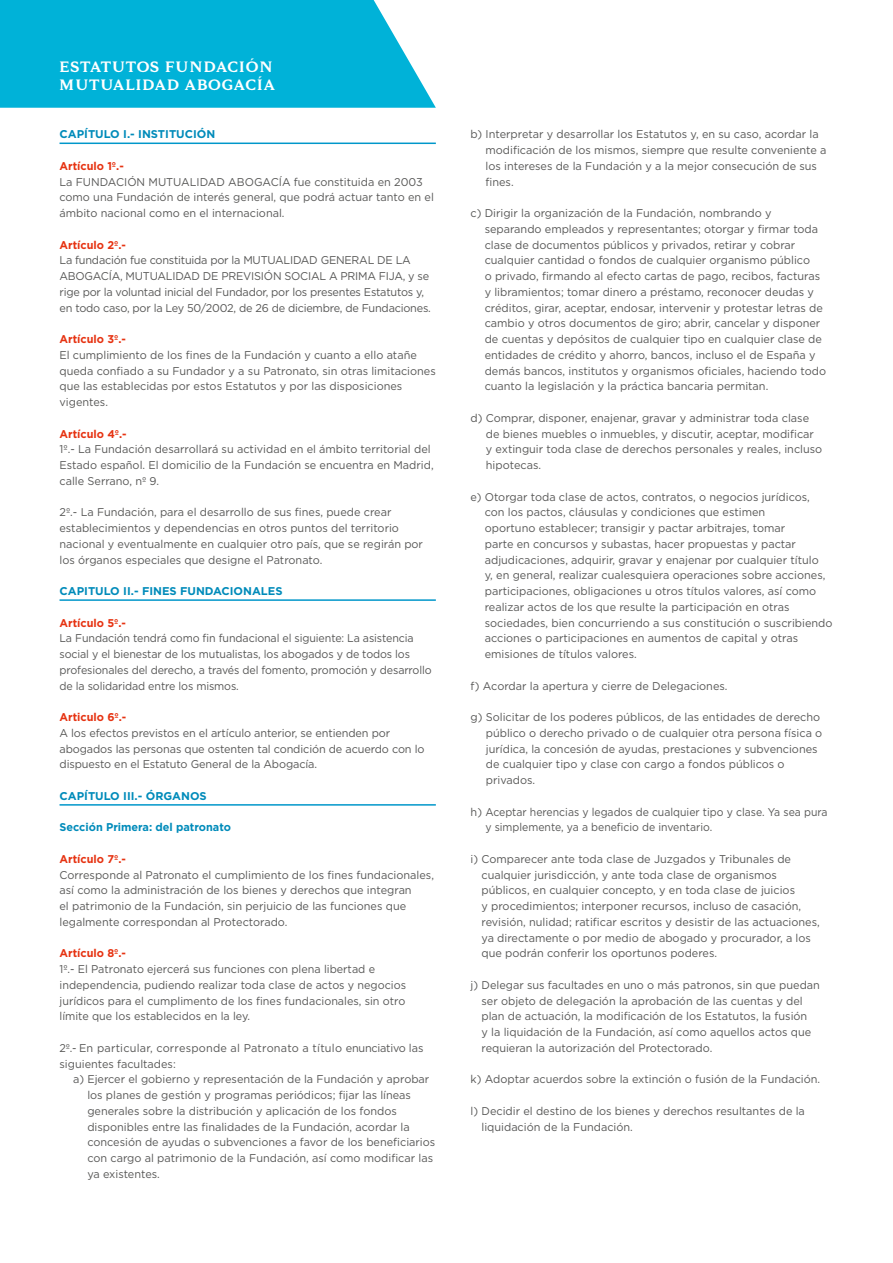
<style>
.page{position:relative;width:893px;height:1263px;background:#fff}
.page>*{position:absolute;margin:0;border:0;box-sizing:border-box;transform-origin:0 0}
.t1{font:700 15px/18px "Tautz";letter-spacing:.01em;color:#fff}
.t2{font:11.25px/15.8px "Gotham";color:#575756}
.t3{font:11.25px/15.8px "Gotham";color:#575756;scale:.96 1}
.t4{font:11.25px/15.8px "Gotham";letter-spacing:-.02em;color:#575756}
.t5{font:11.25px/15.8px "Gotham";color:#575756;scale:.95 1}
.t6{font:700 11.25px "Gotham";color:#008bba}
.t7{font:700 11.25px "Gotham";color:#e63312}
</style>
<div class="page">
<hr style="left:60px;top:143px;width:376px;height:1px;background:#0097ca">
<hr style="left:60px;top:599px;width:376px;height:2px;background:#0097ca">
<hr style="left:60px;top:804px;width:376px;height:2px;background:#0097ca">
<svg style="left:0;top:0;width:436px;height:108px;background:#12b7da"></svg>
<h1 class="t1" style="left:59px;top:57px;width:218px">ESTATUTOS FUNDACIÓN<br>MUTUALIDAD ABOGACÍA</h1>
<p class="t6" style="left:60px;top:127px;width:157px">CAPÍTULO I.- INSTITUCIÓN</p>
<p class="t7" style="left:60px;top:158px;width:66px">Artículo 1º.-</p>
<p class="t2" style="left:60px;top:173px;width:376px">La FUNDACIÓN MUTUALIDAD ABOGACÍA fue constituida en 2003 como una Fundación de interés general, que podrá actuar tanto en el ámbito nacional como en el internacional.</p>
<p class="t7" style="left:60px;top:237px;width:68px">Artículo 2º.-</p>
<p class="t4" style="left:60px;top:252px;width:373px">La fundación fue constituida por la MUTUALIDAD GENERAL DE LA ABOGACÍA, MUTUALIDAD DE PREVISIÓN SOCIAL A PRIMA FIJA, y se rige por la voluntad inicial del Fundador, por los presentes Estatutos y, en todo caso, por la Ley 50/2002, de 26 de diciembre, de Fundaciones.</p>
<p class="t7" style="left:60px;top:332px;width:68px">Artículo 3º.-</p>
<p class="t2" style="left:60px;top:347px;width:378px">El cumplimiento de los fines de la Fundación y cuanto a ello atañe queda confiado a su Fundador y a su Patronato, sin otras limitaciones que las establecidas por estos Estatutos y por las disposiciones vigentes.</p>
<p class="t7" style="left:60px;top:426px;width:69px">Artículo 4º.-</p>
<p class="t2" style="left:60px;top:441px;width:376px">1º.- La Fundación desarrollará su actividad en el ámbito territorial del<br>Estado español. El domicilio de la Fundación se encuentra en Madrid, calle Serrano, nº 9.</p>
<p class="t2" style="left:60px;top:504px;width:365px">2º.- La Fundación, para el desarrollo de sus fines, puede crear establecimientos y dependencias en otros puntos del territorio nacional y eventualmente en cualquier otro país, que se regirán por los órganos especiales que designe el Patronato.</p>
<p class="t6" style="left:60px;top:584px;width:225px">CAPITULO II.- FINES FUNDACIONALES</p>
<p class="t7" style="left:60px;top:615px;width:68px">Artículo 5º.-</p>
<p class="t5" style="left:60px;top:630px;width:393px">La Fundación tendrá como fin fundacional el siguiente: La asistencia social y el bienestar de los mutualistas, los abogados y de todos los profesionales del derecho, a través del fomento, promoción y desarrollo de la solidaridad entre los mismos.</p>
<p class="t7" style="left:60px;top:710px;width:68px">Articulo 6º.-</p>
<p class="t2" style="left:60px;top:725px;width:366px">A los efectos previstos en el artículo anterior, se entienden por abogados las personas que ostenten tal condición de acuerdo con lo dispuesto en el Estatuto General de la Abogacía.</p>
<p class="t6" style="left:60px;top:788px;width:149px">CAPÍTULO III.- ÓRGANOS</p>
<p class="t6" style="left:60px;top:820px;width:173px">Sección Primera: del patronato</p>
<p class="t7" style="left:60px;top:851px;width:68px">Artículo 7º.-</p>
<p class="t2" style="left:60px;top:866px;width:376px">Corresponde al Patronato el cumplimiento de los fines fundacionales, así como la administración de los bienes y derechos que integran<br>el patrimonio de la Fundación, sin perjuicio de las funciones que legalmente correspondan al Protectorado.</p>
<p class="t7" style="left:60px;top:946px;width:68px">Artículo 8º.-</p>
<p class="t3" style="left:60px;top:961px;width:363px">1º.- El Patronato ejercerá sus funciones con plena libertad e independencia, pudiendo realizar toda clase de actos y negocios jurídicos para el cumplimento de los fines fundacionales, sin otro límite que los establecidos en la ley.</p>
<p class="t3" style="left:60px;top:1040px;width:381px">2º.- En particular, corresponde al Patronato a título enunciativo las siguientes facultades:</p>
<p class="t2" style="left:87px;top:1071px;width:349px;text-indent:-14px">a) Ejercer el gobierno y representación de la Fundación y aprobar los planes de gestión y programas periódicos; fijar las líneas generales sobre la distribución y aplicación de los fondos disponibles entre las finalidades de la Fundación, acordar la concesión de ayudas o subvenciones a favor de los beneficiarios con cargo al patrimonio de la Fundación, así como modificar las ya existentes.</p>
<p class="t2" style="left:486px;top:126px;width:342px;text-indent:-15px">b) Interpretar y desarrollar los Estatutos y, en su caso, acordar la modificación de los mismos, siempre que resulte conveniente a los intereses de la Fundación y a la mejor consecución de sus fines.</p>
<p class="t2" style="left:485px;top:205px;width:343px;text-indent:-14px">c) Dirigir la organización de la Fundación, nombrando y separando empleados y representantes; otorgar y firmar toda clase de documentos públicos y privados, retirar y cobrar cualquier cantidad o fondos de cualquier organismo público<br>o privado, firmando al efecto cartas de pago, recibos, facturas y libramientos; tomar dinero a préstamo, reconocer deudas y créditos, girar, aceptar, endosar, intervenir y protestar letras de cambio y otros documentos de giro; abrir, cancelar y disponer de cuentas y depósitos de cualquier tipo en cualquier clase de entidades de crédito y ahorro, bancos, incluso el de España y demás bancos, institutos y organismos oficiales, haciendo todo cuanto la legislación y la práctica bancaria permitan.</p>
<p class="t2" style="left:486px;top:410px;width:338px;text-indent:-15px">d) Comprar, disponer, enajenar, gravar y administrar toda clase de bienes muebles o inmuebles, y discutir, aceptar, modificar y extinguir toda clase de derechos personales y reales, incluso hipotecas.</p>
<p class="t2" style="left:485px;top:488px;width:349px;text-indent:-14px">e) Otorgar toda clase de actos, contratos, o negocios jurídicos, con los pactos, cláusulas y condiciones que estimen<br>oportuno establecer; transigir y pactar arbitrajes, tomar<br>parte en concursos y subastas, hacer propuestas y pactar adjudicaciones, adquirir, gravar y enajenar por cualquier título<br>y, en general, realizar cualesquiera operaciones sobre acciones, participaciones, obligaciones u otros títulos valores, así como realizar actos de los que resulte la participación en otras sociedades, bien concurriendo a sus constitución o suscribiendo acciones o participaciones en aumentos de capital y otras emisiones de títulos valores.</p>
<p class="t2" style="left:471px;top:677px;width:258px">f) Acordar la apertura y cierre de Delegaciones.</p>
<p class="t2" style="left:486px;top:709px;width:338px;text-indent:-15px">g) Solicitar de los poderes públicos, de las entidades de derecho público o derecho privado o de cualquier otra persona física o jurídica, la concesión de ayudas, prestaciones y subvenciones de cualquier tipo y clase con cargo a fondos públicos o privados.</p>
<p class="t2" style="left:485px;top:803px;width:344px;text-indent:-15px">h) Aceptar herencias y legados de cualquier tipo y clase. Ya sea pura y simplemente, ya a beneficio de inventario.</p>
<p class="t2" style="left:481px;top:851px;width:340px;text-indent:-11px">i) Comparecer ante toda clase de Juzgados y Tribunales de cualquier jurisdicción, y ante toda clase de organismos públicos, en cualquier concepto, y en toda clase de juicios<br>y procedimientos; interponer recursos, incluso de casación, revisión, nulidad; ratificar escritos y desistir de las actuaciones, ya directamente o por medio de abogado y procurador, a los que podrán conferir los oportunos poderes.</p>
<p class="t2" style="left:481px;top:977px;width:340px;text-indent:-11px">j) Delegar sus facultades en uno o más patronos, sin que puedan ser objeto de delegación la aprobación de las cuentas y del plan de actuación, la modificación de los Estatutos, la fusión<br>y la liquidación de la Fundación, así como aquellos actos que requieran la autorización del Protectorado.</p>
<p class="t2" style="left:471px;top:1071px;width:351px">k) Adoptar acuerdos sobre la extinción o fusión de la Fundación.</p>
<p class="t2" style="left:481px;top:1103px;width:325px;text-indent:-11px">l) Decidir el destino de los bienes y derechos resultantes de la liquidación de la Fundación.</p>
</div>
